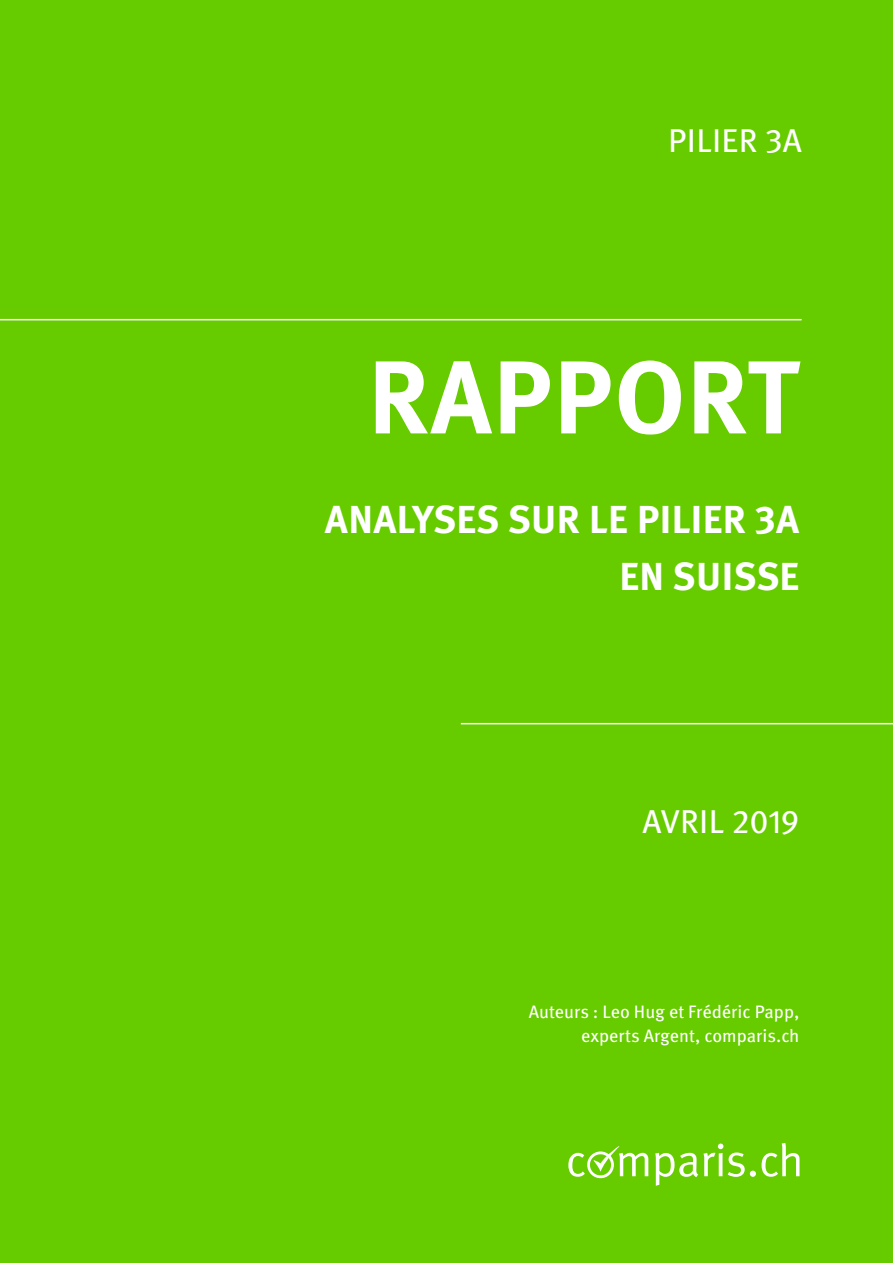
<style>
.page{position:relative;width:893px;height:1263px;background:#6c0}
.page>*{position:absolute;margin:0;border:0;box-sizing:border-box;transform-origin:0 0}
.t1{font:700 103.5px "Meta Pro";letter-spacing:.01em;color:#fff}
.t2{font:700 39px/57px "Meta Pro";letter-spacing:.01em;color:#fff;text-align:right}
.t3{font:33px "Meta Pro";letter-spacing:.01em;color:#fff}
.t4{font:18px/24px "Meta Pro";color:#fff;text-align:right}
</style>
<div class="page">
<hr style="left:461px;top:723px;width:432px;height:1px;background:#fff">
<hr style="left:0;top:319px;width:802px;height:1px;background:#fff">
<svg style="left:568px;top:1146px;width:80px;height:32px"></svg>
<svg style="left:655px;top:1143px;width:101px;height:43px"></svg>
<svg style="left:762px;top:1143px;width:37px;height:34px"></svg>
<p class="t3" style="left:668px;top:120px;width:135px">PILIER 3A</p>
<p class="t1" style="left:368px;top:332px;width:432px">RAPPORT</p>
<p class="t2" style="left:325px;top:492px;width:476px">ANALYSES SUR LE PILIER 3A<br>EN SUISSE</p>
<p class="t3" style="left:642px;top:800px;width:159px">AVRIL 2019</p>
<p class="t4" style="left:529px;top:1000px;width:272px">Auteurs : Leo Hug et Frédéric Papp, experts Argent, comparis.ch</p>
</div>
